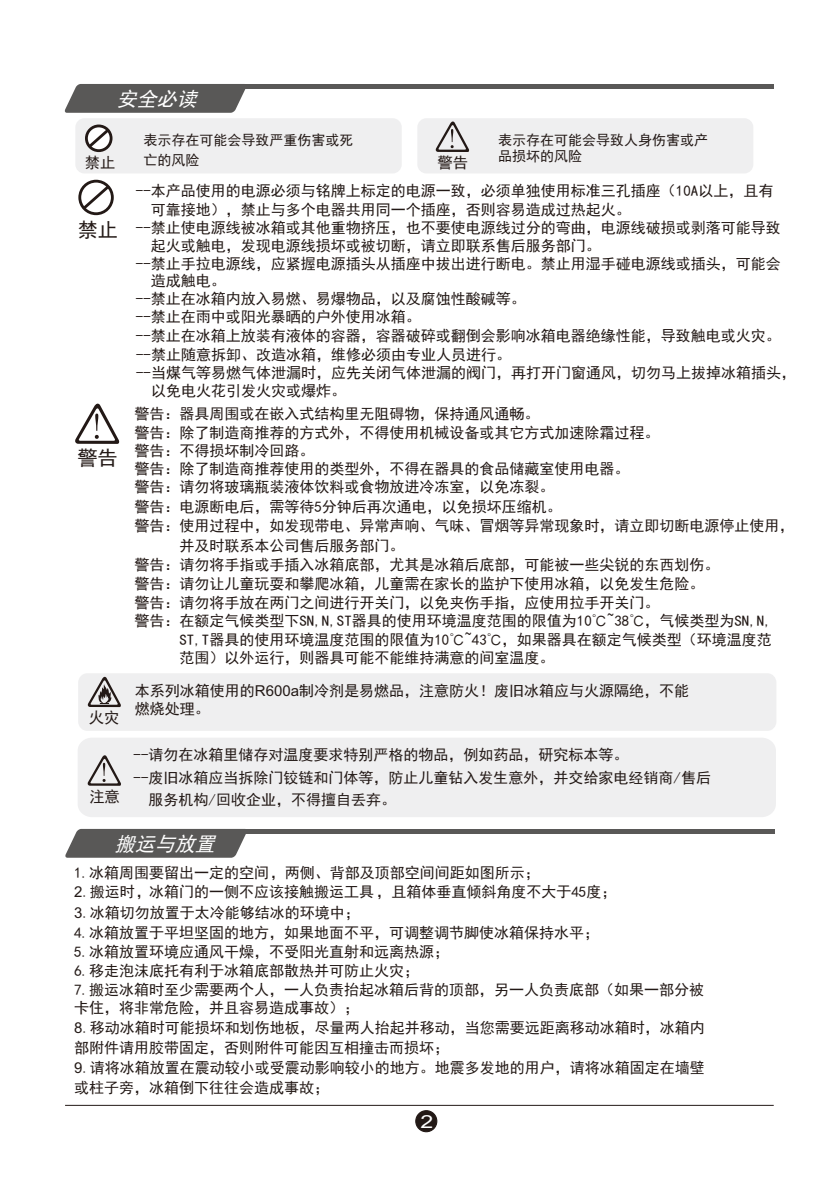
<style>
.page{position:relative;width:838px;height:1191px;background:#fff}
.page>*{position:absolute;margin:0;border:0;box-sizing:border-box;transform-origin:0 0}
.t1{font:20.2px "Sim Hei";color:#231916}
.t2{font:italic 20px "Sim Hei";color:#fff}
.t3{font:18px "Arial";color:#fff;scale:1.29 1}
.t4{font:15.4px "Sim Hei";color:#231916}
.t5{font:15px/19.6px "Sim Hei";color:#231916}
.t6{font:14px/19.8px "Sim Hei";color:#231916}
.s1{font-family:"Arial"}
</style>
<div class="page">
<div style="left:78px;top:673px;width:698px;height:57px;background:#efeff0;border-radius:9px"></div>
<hr style="left:65px;top:1104px;width:709px;height:1px;background:#231916">
<div style="left:415px;top:1109px;width:22px;height:22px;background:#231916;border:1px solid #231916;border-radius:50%"></div>
<svg style="left:87px;top:676px;width:34px;height:30px"></svg>
<svg style="left:75px;top:403px;width:45px;height:41px"></svg>
<div style="left:78px;top:737px;width:698px;height:79px;background:#efeff0;border-radius:14px"></div>
<svg style="left:87px;top:755px;width:34px;height:30px"></svg>
<hr style="left:230px;top:84px;width:544px;height:4px;background:#595857">
<svg style="left:64px;top:84px;width:183px;height:29px;background:#656463"></svg>
<hr style="left:248px;top:829px;width:527px;height:3px;background:#595857">
<svg style="left:65px;top:828px;width:183px;height:29px;background:#696867"></svg>
<div style="left:417px;top:118px;width:336px;height:55px;background:#efeff0;border-radius:9px"></div>
<div style="left:75px;top:118px;width:327px;height:55px;background:#efeff0;border-radius:9px"></div>
<svg style="left:435px;top:121px;width:34px;height:31px"></svg>
<svg style="left:85px;top:124px;width:28px;height:28px"></svg>
<svg style="left:86px;top:126px;width:26px;height:24px"></svg>
<svg style="left:78px;top:180px;width:36px;height:35px"></svg>
<svg style="left:80px;top:182px;width:32px;height:30px"></svg>
<h2 class="t2" style="left:117px;top:88px;width:87px">安全必读</h2>
<p class="t6" style="left:143px;top:130px;width:212px">表示存在可能会导致严重伤害或死亡的风险</p>
<p class="t6" style="left:498px;top:130px;width:211px">表示存在可能会导致人身伤害或产</p>
<p class="t4" style="left:85px;top:155px;width:32px">禁止</p>
<p class="t6" style="left:498px;top:146px;width:85px">品损坏的风险</p>
<p class="t4" style="left:437px;top:155px;width:32px">警告</p>
<h1 class="t1" style="left:78px;top:219px;width:42px">禁止</h1>
<h1 class="t1" style="left:77px;top:447px;width:42px">警告</h1>
<p class="t4" style="left:89px;top:709px;width:32px">火灾</p>
<p class="t5" style="left:136px;top:181px;width:639px">--本产品使用的电源必须与铭牌上标定的电源一致，必须单独使用标准三孔插座（10A以上，且有</p>
<p class="t5" style="left:151px;top:199px;width:482px">可靠接地），禁止与多个电器共用同一个插座，否则容易造成过热起火。</p>
<p class="t5" style="left:136px;top:217px;width:646px">--禁止使电源线被冰箱或其他重物挤压，也不要使电源线过分的弯曲，电源线破损或剥落可能导致</p>
<p class="t5" style="left:151px;top:236px;width:451px">起火或触电，发现电源线损坏或被切断，请立即联系售后服务部门。</p>
<p class="t5" style="left:136px;top:254px;width:646px">--禁止手拉电源线，应紧握电源插头从插座中拔出进行断电。禁止用湿手碰电源线或插头，可能会</p>
<p class="t5" style="left:151px;top:271px;width:76px">造成触电。</p>
<p class="t5" style="left:136px;top:288px;width:392px">--禁止在冰箱内放入易燃、易爆物品，以及腐蚀性酸碱等。</p>
<p class="t5" style="left:136px;top:307px;width:287px">--禁止在雨中或阳光暴晒的户外使用冰箱。</p>
<p class="t5" style="left:136px;top:326px;width:647px">--禁止在冰箱上放装有液体的容器，容器破碎或翻倒会影响冰箱电器绝缘性能，导致触电或火灾。</p>
<p class="t5" style="left:136px;top:344px;width:376px">--禁止随意拆卸、改造冰箱，维修必须由专业人员进行。</p>
<p class="t5" style="left:136px;top:363px;width:661px">--当煤气等易燃气体泄漏时，应先关闭气体泄漏的阀门，再打开门窗通风，切勿马上拔掉冰箱插头，</p>
<p class="t5" style="left:151px;top:381px;width:196px">以免电火花引发火灾或爆炸。</p>
<p class="t5" style="left:135px;top:404px;width:407px">警告：器具周围或在嵌入式结构里无阻碍物，保持通风通畅。</p>
<p class="t5" style="left:135px;top:422px;width:526px">警告：除了制造商推荐的方式外，不得使用机械设备或其它方式加速除霜过程。</p>
<p class="t5" style="left:135px;top:440px;width:181px">警告：不得损坏制冷回路。</p>
<p class="t5" style="left:135px;top:458px;width:496px">警告：除了制造商推荐使用的类型外，不得在器具的食品储藏室使用电器。</p>
<p class="t5" style="left:135px;top:477px;width:421px">警告：请勿将玻璃瓶装液体饮料或食物放进冷冻室，以免冻裂。</p>
<p class="t5" style="left:134px;top:496px;width:429px">警告：电源断电后，需等待5分钟后再次通电，以免损坏压缩机。</p>
<p class="t5" style="left:134px;top:516px;width:662px">警告：使用过程中，如发现带电、异常声响、气味、冒烟等异常现象时，请立即切断电源停止使用，</p>
<p class="t5" style="left:179px;top:535px;width:227px">并及时联系本公司售后服务部门。</p>
<p class="t5" style="left:134px;top:554px;width:587px">警告：请勿将手指或手插入冰箱底部，尤其是冰箱后底部，可能被一些尖锐的东西划伤。</p>
<p class="t5" style="left:134px;top:573px;width:572px">警告：请勿让儿童玩耍和攀爬冰箱，儿童需在家长的监护下使用冰箱，以免发生危险。</p>
<p class="t5" style="left:134px;top:592px;width:527px">警告：请勿将手放在两门之间进行开关门，以免夹伤手指，应使用拉手开关门。</p>
<p class="t5" style="left:134px;top:611px;width:639px">警告：在额定气候类型下SN,N,ST器具的使用环境温度范围的限值为10℃~38℃，气候类型为SN,N,</p>
<p class="t5" style="left:179px;top:629px;width:594px">ST,T器具的使用环境温度范围的限值为10℃~43℃，如果器具在额定气候类型（环境温度范</p>
<p class="t5" style="left:179px;top:648px;width:376px">范围）以外运行，则器具可能不能维持满意的间室温度。</p>
<p class="t5" style="left:135px;top:681px;width:556px;line-height:18px">本系列冰箱使用的<span class="s1">R600a</span>制冷剂是易燃品，注意防火！废旧冰箱应与火源隔绝，不能燃烧处理。</p>
<p class="t5" style="left:134px;top:743px;width:579px;line-height:22.4px">--请勿在冰箱里储存对温度要求特别严格的物品，例如药品，研究标本等。<br>--废旧冰箱应当拆除门铰链和门体等，防止儿童钻入发生意外，并交给家电经销商/售后</p>
<p class="t4" style="left:89px;top:788px;width:32px">注意</p>
<p class="t5" style="left:149px;top:790px;width:249px">服务机构/回收企业，不得擅自丢弃。</p>
<h2 class="t2" style="left:115px;top:833px;width:107px">搬运与放置</h2>
<p class="t5" style="left:74px;top:862px;width:632px">1.冰箱周围要留出一定的空间，两侧、背部及顶部空间间距如图所示；<br><span class="s1">2</span>.搬运时，冰箱门的一侧不应该接触搬运工具，且箱体垂直倾斜角度不大于45度；<br><span class="s1">3</span>.冰箱切勿放置于太冷能够结冰的环境中；<br>4.冰箱放置于平坦坚固的地方，如果地面不平，可调整调节脚使冰箱保持水平；<br>5.冰箱放置环境应通风干燥，不受阳光直射和远离热源；<br>6.移走泡沫底托有利于冰箱底部散热并可防止火灾；<br>7.搬运冰箱时至少需要两个人，一人负责抬起冰箱后背的顶部，另一人负责底部（如果一部分被卡住，将非常危险，并且容易造成事故）；<br><span class="s1">8</span>.移动冰箱时可能损坏和划伤地板，尽量两人抬起并移动，当您需要远距离移动冰箱时，冰箱内部附件请用胶带固定，否则附件可能因互相撞击而损坏；<br><span class="s1">9</span>.请将冰箱放置在震动较小或受震动影响较小的地方。地震多发地的用户，请将冰箱固定在墙壁或柱子旁，冰箱倒下往往会造成事故；</p>
<p class="t3" style="left:420px;top:1114px;width:12px">2</p>
</div>
